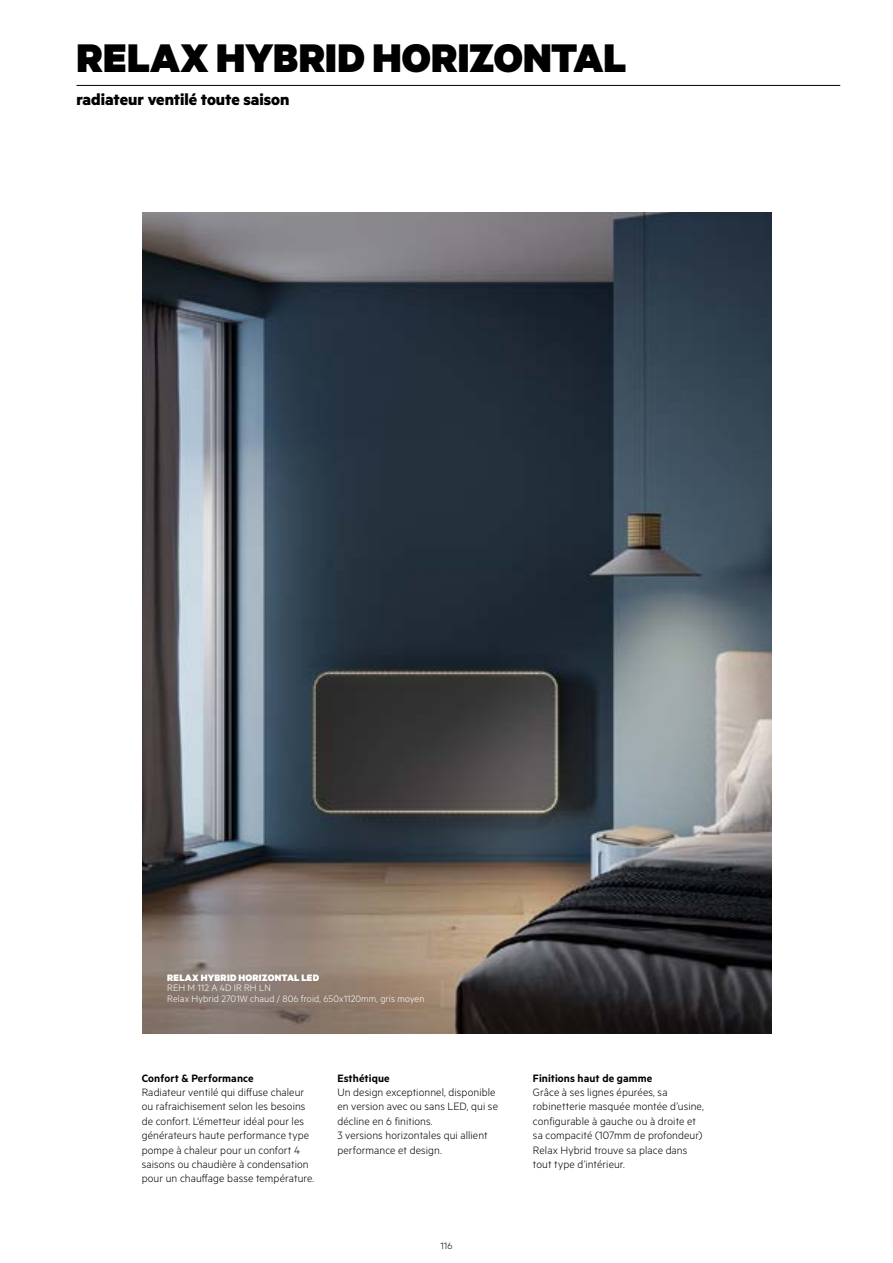
<style>
.page{position:relative;width:893px;height:1263px;background:#fff}
.page>*{position:absolute;margin:0;border:0;box-sizing:border-box;transform-origin:0 0}
.t1{font:900 45px "Metric";letter-spacing:.005em;color:#000}
.t2{font:700 18px "Metric";color:#000}
.t3{font:300 12px/14.4px "Metric";letter-spacing:.01em;color:#000}
.t4{font:600 12px "Metric";letter-spacing:.01em;color:#000}
.t5{font:300 10.5px/10.5px "Metric";letter-spacing:.01em;color:#fff}
.t6{font:900 10.5px "Metric";letter-spacing:.02em;color:#fff}
.t7{font:300 10.5px "Metric";color:#000}
</style>
<div class="page">
<img style="left:142px;top:213px;width:630px;height:820px">
<hr style="left:77px;top:85px;width:763px;height:1px;background:#000">
<h1 class="t1" style="left:77px;top:29px;width:551px">RELAX HYBRID HORIZONTAL</h1>
<h2 class="t2" style="left:77px;top:89px;width:215px">radiateur ventilé toute saison</h2>
<p class="t6" style="left:167px;top:971px;width:153px">RELAX HYBRID HORIZONTAL LED</p>
<p class="t5" style="left:167px;top:982px;width:259px">REH M 112 A 4D IR RH LN<br>Relax Hybrid 2701W chaud / 806 froid, 650x1120mm, gris moyen</p>
<p class="t4" style="left:142px;top:1071px;width:114px">Confort &amp; Performance</p>
<p class="t3" style="left:142px;top:1084px;width:174px">Radiateur ventilé qui diffuse chaleur ou rafraichisement selon les besoins de confort. L'émetteur idéal pour les générateurs haute performance type pompe à chaleur pour un confort 4 saisons ou chaudière à condensation pour un chauffage basse température.</p>
<p class="t4" style="left:337px;top:1071px;width:54px">Esthétique</p>
<p class="t3" style="left:337px;top:1084px;width:162px">Un design exceptionnel, disponible en version avec ou sans LED, qui se décline en 6 finitions.<br>3 versions horizontales qui allient performance et design.</p>
<p class="t7" style="left:440px;top:1239px;width:13px">116</p>
<p class="t4" style="left:533px;top:1071px;width:121px">Finitions haut de gamme</p>
<p class="t3" style="left:533px;top:1084px;width:172px">Grâce à ses lignes épurées, sa robinetterie masquée montée d’usine, configurable à gauche ou à droite et sa compacité (107mm de profondeur)<br>Relax Hybrid trouve sa place dans tout type d’intérieur.</p>
</div>
